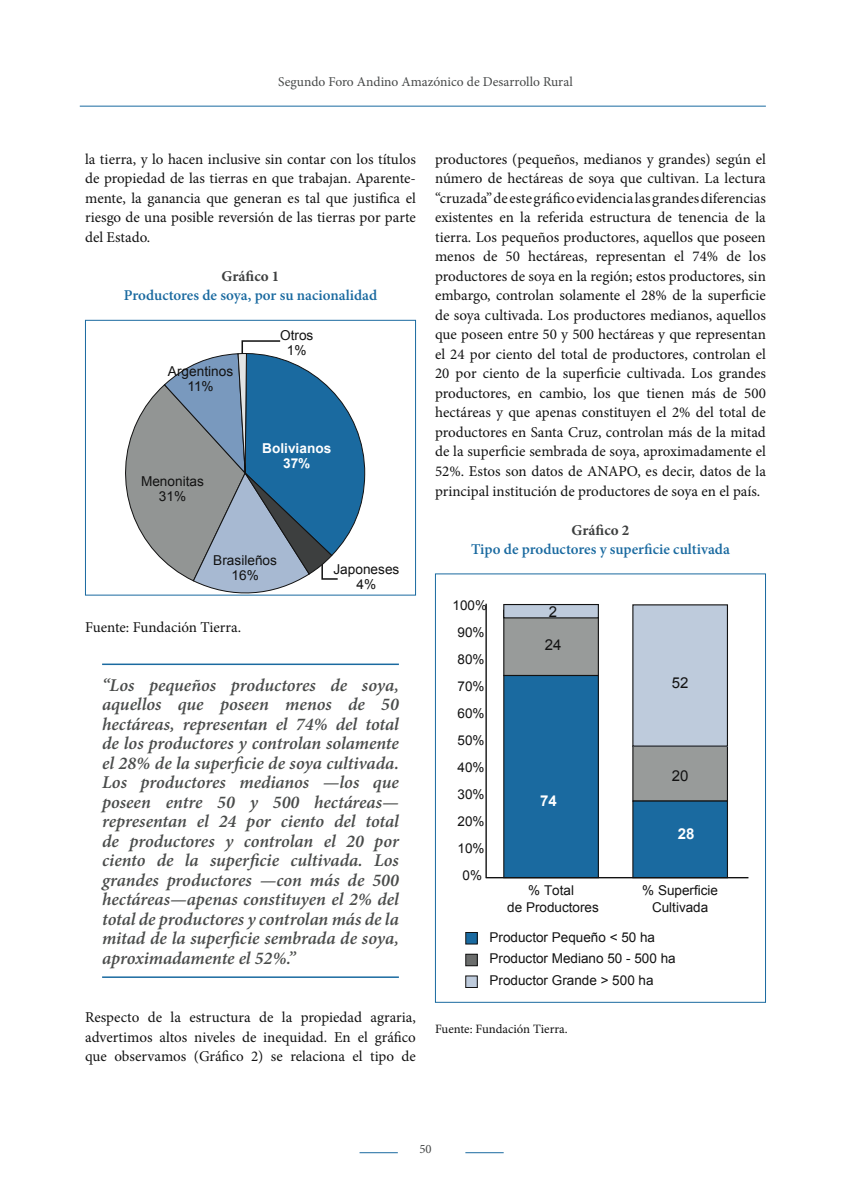
<style>
.page{position:relative;width:851px;height:1191px;background:#fff}
.page>*{position:absolute;margin:0;border:0;box-sizing:border-box;transform-origin:0 0}
.t1{font:italic 600 18px/19.5px "Minion Pro";letter-spacing:-.005em;color:#4a4c4b;text-align:justify}
.t2{font:15px/19.5px "Minion Pro";color:#121212;text-align:justify}
.t3{font:600 15px "Minion Pro";color:#1a6aa0}
.t4{font:700 15px "Minion Pro";color:#3d3f3f}
.t5{font:15px "Arial";color:#121212}
.t6{font:700 15px "Arial";color:#fff}
.t7{font:13.65px/14.9px "Arial";color:#121212;text-align:center}
.t8{font:700 13.65px/14.9px "Arial";color:#fff;text-align:center}
.t9{font:13.5px/16.2px "Arial";color:#121212;text-align:center}
.t10{font:13.5px "Minion Pro";color:#474949}
.t11{font:12.75px "Minion Pro";color:#121212}
.t12{font:12.75px "Minion Pro";color:#474949}
</style>
<div class="page">
<hr style="left:80px;top:106px;width:685px;height:1px;background:#1a6aa0">
<hr style="left:359px;top:1152px;width:39px;height:1px;background:#1a6aa0">
<hr style="left:465px;top:1152px;width:38px;height:1px;background:#1a6aa0">
<hr style="left:102px;top:663px;width:297px;height:2px;background:#1a6aa0">
<hr style="left:102px;top:976px;width:297px;height:2px;background:#1a6aa0">
<svg style="left:125px;top:340px;width:240px;height:253px"></svg>
<div style="left:85px;top:320px;width:331px;height:275px;border:1px solid #1a6aa0"></div>
<div style="left:503px;top:610px;width:95px;height:65px;background:#989b9a"></div>
<div style="left:503px;top:609px;width:96px;height:67px;border:1px solid #121212"></div>
<div style="left:632px;top:746px;width:95px;height:55px;background:#989b9a"></div>
<div style="left:503px;top:675px;width:95px;height:202px;background:#1a6aa0"></div>
<div style="left:503px;top:675px;width:96px;height:203px;border:1px solid #121212"></div>
<div style="left:632px;top:801px;width:95px;height:76px;background:#1a6aa0"></div>
<div style="left:632px;top:800px;width:96px;height:78px;border:1px solid #121212"></div>
<div style="left:503px;top:604px;width:95px;height:14px;background:#becbdc"></div>
<div style="left:503px;top:604px;width:96px;height:14px;border:1px solid #121212"></div>
<div style="left:632px;top:605px;width:95px;height:141px;background:#becbdc"></div>
<div style="left:632px;top:604px;width:96px;height:142px;border:1px solid #121212"></div>
<hr style="left:485px;top:603px;width:1px;height:274px;background:#121212">
<hr style="left:485px;top:877px;width:263px;height:1px;background:#121212">
<div style="left:465px;top:932px;width:12px;height:12px;background:#1a6aa0"></div>
<div style="left:465px;top:932px;width:12px;height:12px;border:1px solid #121212"></div>
<div style="left:465px;top:954px;width:12px;height:11px;background:#6b6d6c"></div>
<div style="left:465px;top:954px;width:12px;height:12px;border:1px solid #121212"></div>
<div style="left:465px;top:976px;width:12px;height:11px;background:#becbdc"></div>
<div style="left:465px;top:975px;width:12px;height:13px;border:1px solid #121212"></div>
<p class="t10" style="left:278px;top:73px;width:296px">Segundo Foro Andino Amazónico de Desarrollo Rural</p>
<p class="t2" style="left:85px;top:149px;width:332px">la tierra, y lo hacen inclusive sin contar con los títulos de propiedad de las tierras en que trabajan. Aparente&shy;mente, la ganancia que generan es tal que justifica el riesgo de una posible reversión de las tierras por parte del Estado.</p>
<p class="t4" style="left:221px;top:265px;width:59px">Gráfico 1</p>
<p class="t3" style="left:124px;top:285px;width:255px">Productores de soya, por su nacionalidad</p>
<p class="t7" style="left:168px;top:364px;width:67px">Argentinos<br>11%</p>
<p class="t7" style="left:141px;top:474px;width:64px">Menonitas<br>31%</p>
<p class="t7" style="left:280px;top:328px;width:35px">Otros<br>1%</p>
<p class="t8" style="left:262px;top:441px;width:70px">Bolivianos<br>37%</p>
<p class="t7" style="left:213px;top:553px;width:65px">Brasileños<br>16%</p>
<p class="t2" style="left:85px;top:617px;width:157px">Fuente: Fundación Tierra.</p>
<p class="t7" style="left:333px;top:562px;width:67px">Japoneses<br>4%</p>
<p class="t1" style="left:102px;top:675px;width:298px">“Los pequeños productores de soya, aquellos que poseen menos de 50 hectáreas, representan el 74% del total de los productores y controlan solamente el 28% de la superficie de soya cultivada.<br>Los productores medianos —los que poseen entre 50 y 500 hectáreas— representan el 24 por ciento del total de productores y controlan el 20 por ciento de la superficie cultivada. Los grandes productores —con más de 500 hectáreas—apenas constituyen el 2% del total de productores y controlan más de la mitad de la superficie sembrada de soya, aproximadamente el 52%.”</p>
<p class="t2" style="left:85px;top:1007px;width:332px">Respecto de la estructura de la propiedad agraria, advertimos altos niveles de inequidad. En el gráfico que observamos (Gráfico 2) se relaciona el tipo de</p>
<p class="t2" style="left:435px;top:149px;width:332px">productores (pequeños, medianos y grandes) según el número de hectáreas de soya que cultivan. La lectura “cruzada” de este gráfico evidencia las grandes diferencias existentes en la referida estructura de tenencia de la tierra. Los pequeños productores, aquellos que poseen menos de 50 hectáreas, representan el 74% de los productores de soya en la región; estos productores, sin embargo, controlan solamente el 28% de la superficie de soya cultivada. Los productores medianos, aquellos que poseen entre 50 y 500 hectáreas y que representan el 24 por ciento del total de productores, controlan el 20 por ciento de la superficie cultivada. Los grandes productores, en cambio, los que tienen más de 500 hectáreas y que apenas constituyen el 2% del total de productores en Santa Cruz, controlan más de la mitad de la superficie sembrada de soya, aproximadamente el 52%. Estos son datos de ANAPO, es decir, datos de la principal institución de productores de soya en el país.</p>
<p class="t4" style="left:571px;top:519px;width:59px">Gráfico 2</p>
<p class="t3" style="left:471px;top:539px;width:260px">Tipo de productores y superficie cultivada</p>
<p class="t9" style="left:452px;top:597px;width:36px">100%</p>
<p class="t9" style="left:457px;top:624px;width:29px">90%</p>
<p class="t9" style="left:457px;top:651px;width:29px">80%</p>
<p class="t9" style="left:457px;top:678px;width:29px">70%</p>
<p class="t9" style="left:457px;top:705px;width:29px">60%</p>
<p class="t9" style="left:457px;top:732px;width:29px">50%</p>
<p class="t9" style="left:457px;top:759px;width:29px">40%</p>
<p class="t9" style="left:457px;top:786px;width:29px">30%</p>
<p class="t9" style="left:457px;top:813px;width:29px">20%</p>
<p class="t9" style="left:457px;top:840px;width:29px">10%</p>
<p class="t9" style="left:462px;top:867px;width:21px">0%</p>
<p class="t5" style="left:549px;top:601px;width:10px">2</p>
<p class="t5" style="left:544px;top:635px;width:18px">24</p>
<p class="t6" style="left:540px;top:791px;width:18px">74</p>
<p class="t5" style="left:671px;top:672px;width:18px">52</p>
<p class="t5" style="left:671px;top:765px;width:18px">20</p>
<p class="t6" style="left:677px;top:824px;width:18px">28</p>
<p class="t9" style="left:642px;top:882px;width:77px">% Superficie<br>Cultivada</p>
<p class="t9" style="left:489px;top:926px;width:188px;line-height:21.8px;text-align:left">Productor Pequeño &lt; 50 ha<br>Productor Mediano 50 - 500 ha<br>Productor Grande &gt; 500 ha</p>
<p class="t9" style="left:507px;top:882px;width:93px">% Total<br>de Productores</p>
<p class="t11" style="left:435px;top:1020px;width:134px">Fuente: Fundación Tierra.</p>
<p class="t12" style="left:419px;top:1140px;width:14px">50</p>
</div>
